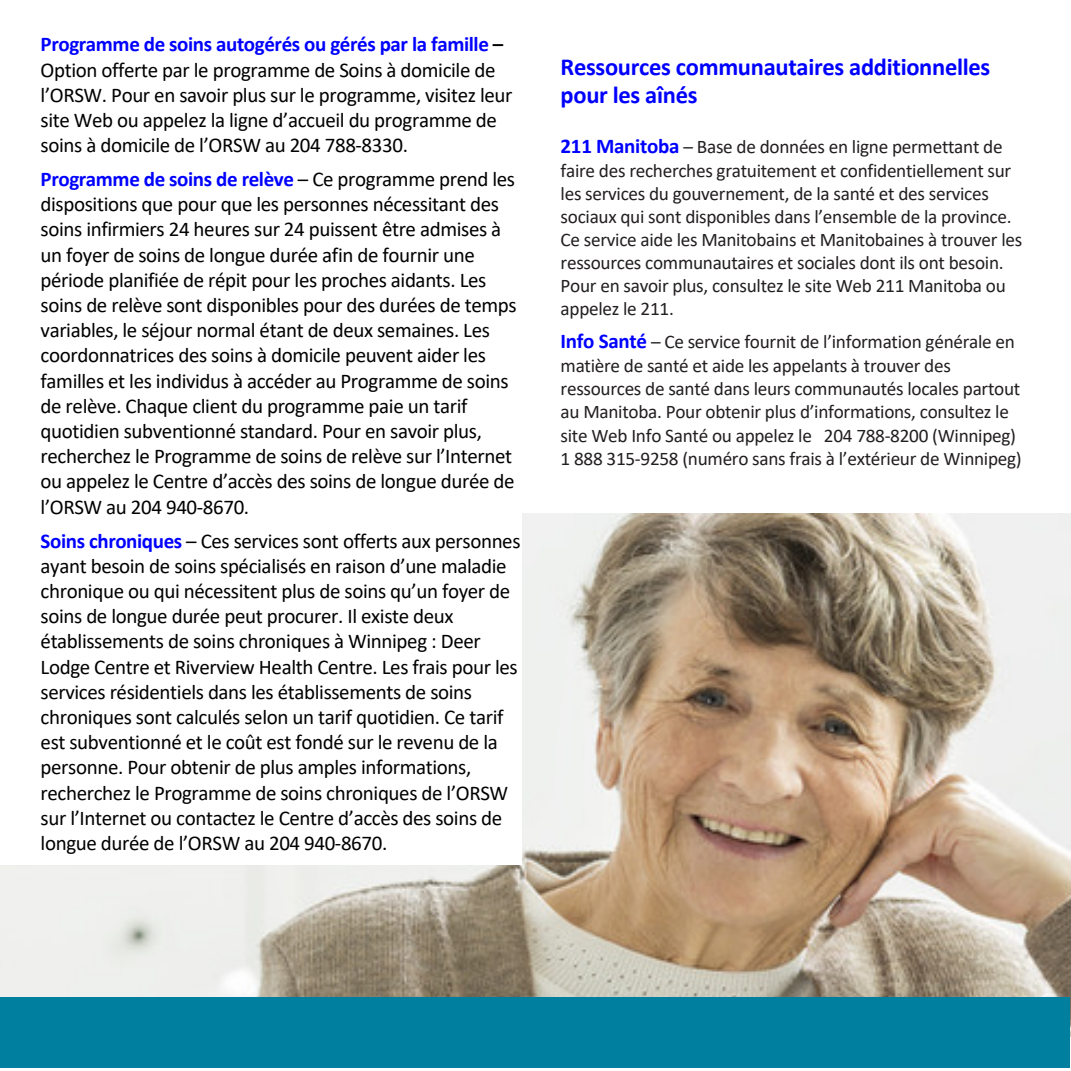
<style>
.page{position:relative;width:1071px;height:1071px;background:#fff}
.page>*{position:absolute;margin:0;border:0;box-sizing:border-box;transform-origin:0 0}
.t1{font:700 24.5px/28.2px "Calibri";letter-spacing:-.01em;color:#00f}
.t2{font:21px/25.2px "Calibri";letter-spacing:-.02em;color:#000}
.t3{font:19.25px/23.3px "Calibri";letter-spacing:-.015em;color:#231f20}
.s1{font-weight:700;color:#00f}
.s2{font-weight:700}
.s3{font-weight:700;font-size:21px;color:#00f}
</style>
<div class="page">
<img style="left:0;top:513px;width:1071px;height:523px">
<img style="left:0;top:513px;width:522px;height:351px">
<div style="left:0;top:998px;width:1069px;height:69px;background:#007f9f"></div>
<p class="t2" style="left:41px;top:31px;width:473px"><span class="s1">Programme de soins autogérés ou gérés par la famille</span> <span class="s2">– </span>Option offerte par le programme de Soins à domicile de l’ORSW. Pour en savoir plus sur le programme, visitez leur site Web ou appelez la ligne d’accueil du programme de soins à domicile de l’ORSW au 204 788-8330.</p>
<p class="t2" style="left:41px;top:166px;width:478px"><span class="s1">Programme de soins de relève</span> – Ce programme prend les dispositions que pour que les personnes nécessitant des soins infirmiers 24 heures sur 24 puissent être admises à un foyer de soins de longue durée afin de fournir une période planifiée de répit pour les proches aidants. Les soins de relève sont disponibles pour des durées de temps variables, le séjour normal étant de deux semaines. Les coordonnatrices des soins à domicile peuvent aider les familles et les individus à accéder au Programme de soins de relève. Chaque client du programme paie un tarif quotidien subventionné standard. Pour en savoir plus, recherchez le Programme de soins de relève sur l’Internet ou appelez le Centre d’accès des soins de longue durée de l’ORSW au 204 940-8670.</p>
<p class="t2" style="left:41px;top:528px;width:482px"><span class="s1">Soins chroniques</span> – Ces services sont offerts aux personnes ayant besoin de soins spécialisés en raison d’une maladie chronique ou qui nécessitent plus de soins qu’un foyer de soins de longue durée peut procurer. Il existe deux établissements de soins chroniques à Winnipeg : Deer Lodge Centre et Riverview Health Centre. Les frais pour les services résidentiels dans les établissements de soins chroniques sont calculés selon un tarif quotidien. Ce tarif est subventionné et le coût est fondé sur le revenu de la personne. Pour obtenir de plus amples informations, recherchez le Programme de soins chroniques de l’ORSW sur l’Internet ou contactez le Centre d’accès des soins de longue durée de l’ORSW au 204 940-8670.</p>
<p class="t1" style="left:561px;top:52px;width:431px">Ressources communautaires additionnelles pour les aînés</p>
<p class="t3" style="left:561px;top:134px;width:463px"><span class="s3">211 Manitoba</span> – Base de données en ligne permettant de faire des recherches gratuitement et confidentiellement sur les services du gouvernement, de la santé et des services sociaux qui sont disponibles dans l’ensemble de la province.<br>Ce service aide les Manitobains et Manitobaines à trouver les ressources communautaires et sociales dont ils ont besoin.<br>Pour en savoir plus, consultez le site Web 211 Manitoba ou appelez le 211.</p>
<p class="t3" style="left:561px;top:330px;width:463px"><span class="s3">Info Santé</span> – Ce service fournit de l’information générale en matière de santé et aide les appelants à trouver des ressources de santé dans leurs communautés locales partout au Manitoba. Pour obtenir plus d’informations, consultez le site Web Info Santé ou appelez le 204 788-8200 (Winnipeg)<br>1 888 315-9258 (numéro sans frais à l’extérieur de Winnipeg)</p>
</div>
